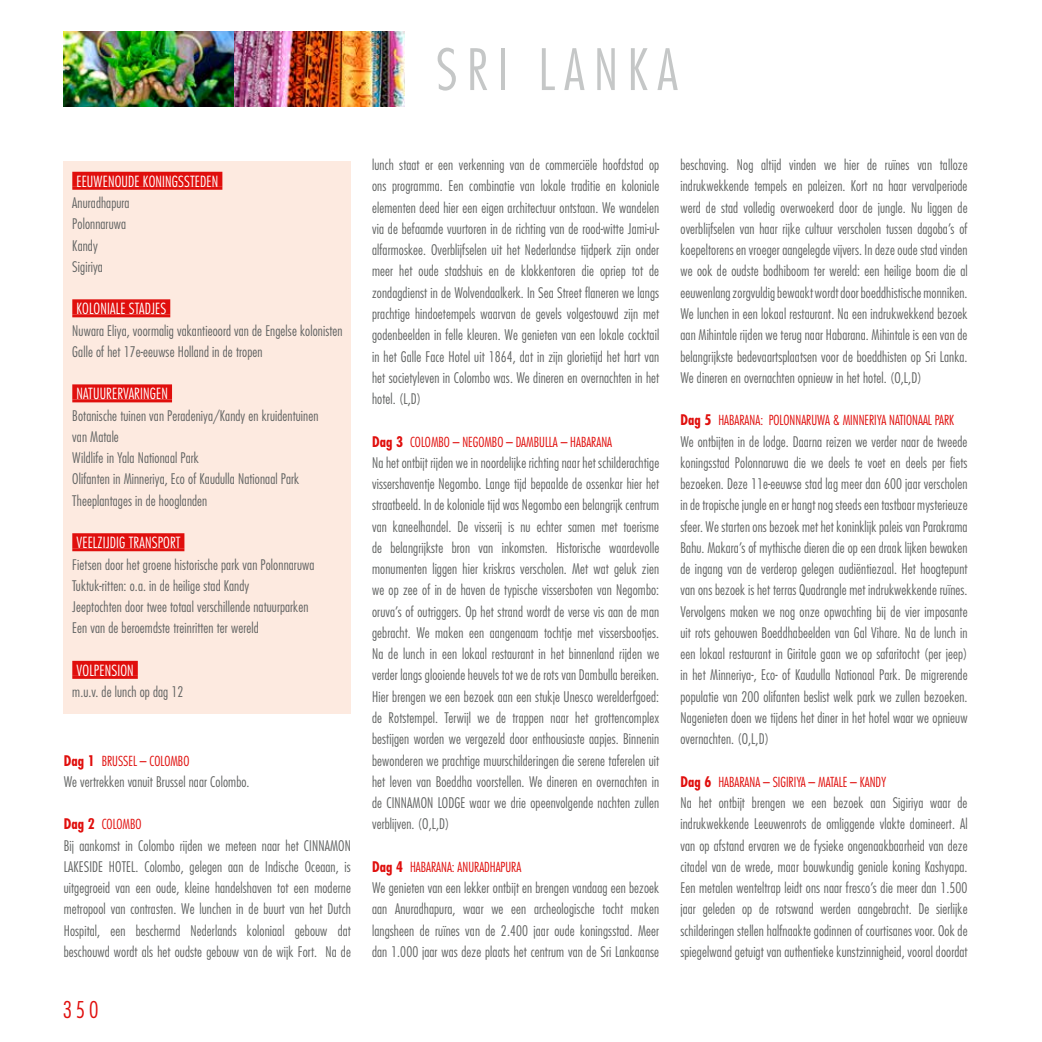
<style>
.page{position:relative;width:1042px;height:1042px;background:#fff}
.page>*{position:absolute;margin:0;border:0;box-sizing:border-box;transform-origin:0 0}
.t1{font:300 condensed 55.5px "Futura Std";letter-spacing:.17em;color:#c5c7c7}
.t2{font:300 condensed 22.5px "Futura Std";color:#e00f0d}
.t3{font:300 condensed 15px "Futura Std";letter-spacing:.01em;color:#fff}
.t4{font:300 condensed 14.25px/21.3px "Futura Std";letter-spacing:.01em;color:#626463;text-align:justify}
.t5{font:300 condensed 13.5px "Futura Std";color:#e00f0d}
.s1{font-weight:700;font-size:14.25px}
</style>
<div class="page">
<img style="left:234px;top:32px;width:170px;height:74px">
<img style="left:64px;top:32px;width:170px;height:74px">
<div style="left:64px;top:162px;width:287px;height:552px;background:#fdeae0"></div>
<div style="left:72px;top:172px;width:150px;height:15px;background:#e00f0d"></div>
<hr style="left:72px;top:187px;width:150px;height:3px;background:#e00f0d">
<div style="left:72px;top:299px;width:98px;height:15px;background:#e00f0d"></div>
<hr style="left:72px;top:314px;width:98px;height:3px;background:#e00f0d">
<div style="left:72px;top:384px;width:100px;height:15px;background:#e00f0d"></div>
<hr style="left:72px;top:399px;width:100px;height:3px;background:#e00f0d">
<div style="left:72px;top:533px;width:112px;height:15px;background:#e00f0d"></div>
<hr style="left:72px;top:548px;width:112px;height:3px;background:#e00f0d">
<div style="left:72px;top:661px;width:66px;height:15px;background:#e00f0d"></div>
<hr style="left:72px;top:676px;width:66px;height:3px;background:#e00f0d">
<h1 class="t1" style="left:436px;top:37px;width:243px">SRI LANKA</h1>
<p class="t3" style="left:77px;top:172px;width:143px">EEUWENOUDE KONINGSSTEDEN</p>
<p class="t4" style="left:72px;top:192px;width:59px;text-align:left">Anuradhapura<br>Polonnaruwa<br>Kandy<br>Sigiriya</p>
<p class="t3" style="left:77px;top:300px;width:91px">KOLONIALE STADJES</p>
<p class="t4" style="left:72px;top:320px;width:272px">Nuwara Eliya, voormalig vakantieoord van de Engelse kolonisten<br>Galle of het 17e-eeuwse Holland in de tropen</p>
<p class="t3" style="left:77px;top:385px;width:93px">NATUURERVARINGEN</p>
<p class="t4" style="left:72px;top:405px;width:248px;text-align:left">Botanische tuinen van Peradeniya/Kandy en kruidentuinen van Matale<br>Wildlife in Yala Nationaal Park<br>Olifanten in Minneriya, Eco of Kaudulla Nationaal Park Theeplantages in de hooglanden</p>
<p class="t3" style="left:77px;top:534px;width:105px">VEELZIJDIG TRANSPORT</p>
<p class="t4" style="left:72px;top:553px;width:244px;text-align:left">Fietsen door het groene historische park van Polonnaruwa Tuktuk-ritten: o.a. in de heilige stad Kandy<br>Jeeptochten door twee totaal verschillende natuurparken Een van de beroemdste treinritten ter wereld</p>
<p class="t3" style="left:77px;top:661px;width:59px">VOLPENSION</p>
<p class="t4" style="left:72px;top:681px;width:113px">m.u.v. de lunch op dag 12</p>
<p class="t5" style="left:64px;top:752px;width:127px"><span class="s1">Dag 1</span> BRUSSEL – COLOMBO</p>
<p class="t4" style="left:64px;top:771px;width:187px">We vertrekken vanuit Brussel naar Colombo.</p>
<p class="t5" style="left:64px;top:816px;width:79px"><span class="s1">Dag 2</span> COLOMBO</p>
<p class="t4" style="left:64px;top:834px;width:289px">Bij aankomst in Colombo rijden we meteen naar het CINNAMON LAKESIDE HOTEL. Colombo, gelegen aan de Indische Oceaan, is uitgegroeid van een oude, kleine handelshaven tot een moderne metropool van contrasten. We lunchen in de buurt van het Dutch Hospital, een beschermd Nederlands koloniaal gebouw dat beschouwd wordt als het oudste gebouw van de wijk Fort. Na de</p>
<h2 class="t2" style="left:63px;top:996px;width:37px">350</h2>
<p class="t4" style="left:372px;top:154px;width:289px">lunch staat er een verkenning van de commerciële hoofdstad op ons programma. Een combinatie van lokale traditie en koloniale elementen deed hier een eigen architectuur ontstaan. We wandelen via de befaamde vuurtoren in de richting van de rood-witte Jami-ul&shy;alfarmoskee. Overblijfselen uit het Nederlandse tijdperk zijn onder meer het oude stadshuis en de klokkentoren die opriep tot de zondagdienst in de Wolvendaalkerk. In Sea Street flaneren we langs prachtige hindoetempels waarvan de gevels volgestouwd zijn met godenbeelden in felle kleuren. We genieten van een lokale cocktail in het Galle Face Hotel uit 1864, dat in zijn glorietijd het hart van het societyleven in Colombo was. We dineren en overnachten in het hotel. (L,D)</p>
<p class="t5" style="left:372px;top:433px;width:241px"><span class="s1">Dag 3</span> COLOMBO – NEGOMBO – DAMBULLA – HABARANA</p>
<p class="t4" style="left:372px;top:452px;width:289px">Na het ontbijt rijden we in noordelijke richting naar het schilderachtige vissershaventje Negombo. Lange tijd bepaalde de ossenkar hier het straatbeeld. In de koloniale tijd was Negombo een belangrijk centrum van kaneelhandel. De visserij is nu echter samen met toerisme de belangrijkste bron van inkomsten. Historische waardevolle monumenten liggen hier kriskras verscholen. Met wat geluk zien we op zee of in de haven de typische vissersboten van Negombo: oruva’s of outriggers. Op het strand wordt de verse vis aan de man gebracht. We maken een aangenaam tochtje met vissersbootjes.<br>Na de lunch in een lokaal restaurant in het binnenland rijden we verder langs glooiende heuvels tot we de rots van Dambulla bereiken.<br>Hier brengen we een bezoek aan een stukje Unesco werelderfgoed: de Rotstempel. Terwijl we de trappen naar het grottencomplex bestijgen worden we vergezeld door enthousiaste aapjes. Binnenin bewonderen we prachtige muurschilderingen die serene taferelen uit het leven van Boeddha voorstellen. We dineren en overnachten in de CINNAMON LODGE waar we drie opeenvolgende nachten zullen verblijven. (O,L,D)</p>
<p class="t5" style="left:372px;top:859px;width:151px"><span class="s1">Dag 4</span> HABARANA: ANURADHAPURA</p>
<p class="t4" style="left:372px;top:877px;width:289px">We genieten van een lekker ontbijt en brengen vandaag een bezoek aan Anuradhapura, waar we een archeologische tocht maken langsheen de ruïnes van de 2.400 jaar oude koningsstad. Meer dan 1.000 jaar was deze plaats het centrum van de Sri Lankaanse</p>
<p class="t4" style="left:680px;top:154px;width:289px">beschaving. Nog altijd vinden we hier de ruïnes van talloze indrukwekkende tempels en paleizen. Kort na haar vervalperiode werd de stad volledig overwoekerd door de jungle. Nu liggen de overblijfselen van haar rijke cultuur verscholen tussen dagoba’s of koepeltorens en vroeger aangelegde vijvers. In deze oude stad vinden we ook de oudste bodhiboom ter wereld: een heilige boom die al eeuwenlang zorgvuldig bewaakt wordt door boeddhistische monniken.<br>We lunchen in een lokaal restaurant. Na een indrukwekkend bezoek aan Mihintale rijden we terug naar Habarana. Mihintale is een van de belangrijkste bedevaartsplaatsen voor de boeddhisten op Sri Lanka.<br>We dineren en overnachten opnieuw in het hotel. (O,L,D)</p>
<p class="t5" style="left:680px;top:412px;width:275px"><span class="s1">Dag 5</span> HABARANA: POLONNARUWA &amp; MINNERIYA NATIONAAL PARK</p>
<p class="t4" style="left:680px;top:431px;width:289px">We ontbijten in de lodge. Daarna reizen we verder naar de tweede koningsstad Polonnaruwa die we deels te voet en deels per fiets bezoeken. Deze 11e-eeuwse stad lag meer dan 600 jaar verscholen in de tropische jungle en er hangt nog steeds een tastbaar mysterieuze sfeer. We starten ons bezoek met het koninklijk paleis van Parakrama Bahu. Makara’s of mythische dieren die op een draak lijken bewaken de ingang van de verderop gelegen audiëntiezaal. Het hoogtepunt van ons bezoek is het terras Quadrangle met indrukwekkende ruïnes.<br>Vervolgens maken we nog onze opwachting bij de vier imposante uit rots gehouwen Boeddhabeelden van Gal Vihare. Na de lunch in een lokaal restaurant in Giritale gaan we op safaritocht (per jeep) in het Minneriya-, Eco- of Kaudulla Nationaal Park. De migrerende populatie van 200 olifanten beslist welk park we zullen bezoeken.<br>Nagenieten doen we tijdens het diner in het hotel waar we opnieuw overnachten. (O,L,D)</p>
<p class="t5" style="left:680px;top:774px;width:207px"><span class="s1">Dag 6</span> HABARANA – SIGIRIYA – MATALE – KANDY</p>
<p class="t4" style="left:680px;top:792px;width:289px">Na het ontbijt brengen we een bezoek aan Sigiriya waar de indrukwekkende Leeuwenrots de omliggende vlakte domineert. Al van op afstand ervaren we de fysieke ongenaakbaarheid van deze citadel van de wrede, maar bouwkundig geniale koning Kashyapa.<br>Een metalen wenteltrap leidt ons naar fresco’s die meer dan 1.500 jaar geleden op de rotswand werden aangebracht. De sierlijke schilderingen stellen halfnaakte godinnen of courtisanes voor. Ook de spiegelwand getuigt van authentieke kunstzinnigheid, vooral doordat</p>
</div>
